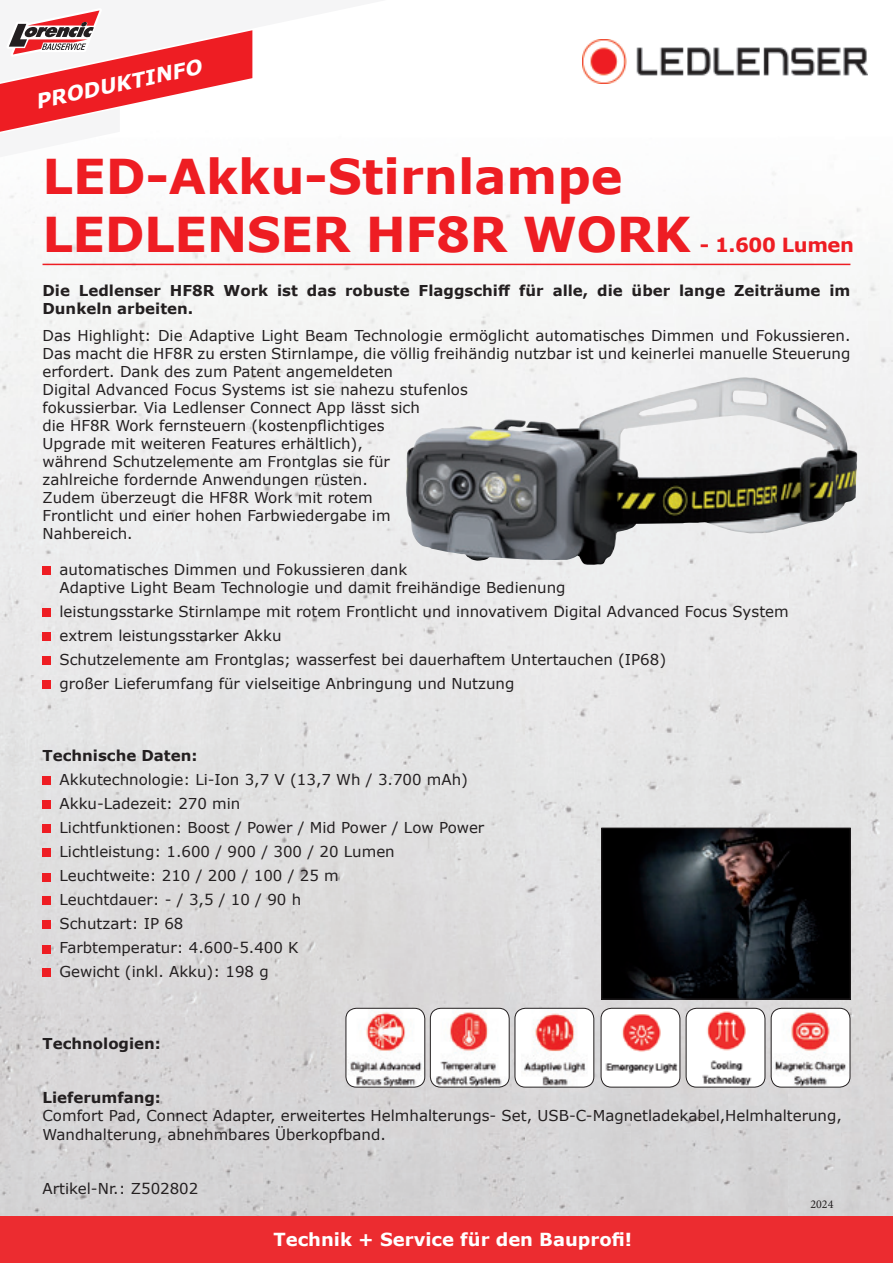
<style>
.page{position:relative;width:893px;height:1263px;background:#fff}
.page>*{position:absolute;margin:0;border:0;box-sizing:border-box;transform-origin:0 0}
.t1{font:700 48px/57.6px "Verdana";letter-spacing:-.005em;color:#ee1d23}
.t2{font:italic 700 20.25px "Verdana";color:#fff}
.t3{font:700 19.5px "Verdana";letter-spacing:-.02em;color:#ee1d23}
.t4{font:700 18px "Verdana";color:#fff}
.t5{font:15px/18px "Verdana";color:#231f20}
.t6{font:700 15px/18px "Verdana";color:#231f20}
.t7{font:12px "Minion Pro";color:#231f20}
</style>
<div class="page">
<img style="left:0;top:39px;width:788px;height:636px">
<img style="left:788px;top:72px;width:105px;height:784px">
<div style="left:0;top:675px;width:525px;height:226px;background:#e1e1e2"></div>
<div style="left:525px;top:675px;width:264px;height:181px;background:#e5e5e5"></div>
<div style="left:525px;top:856px;width:105px;height:180px;background:#e0dfe1"></div>
<img style="left:841px;top:856px;width:52px;height:360px">
<div style="left:0;top:901px;width:262px;height:315px;background:#d8d6d7"></div>
<div style="left:262px;top:901px;width:264px;height:135px;background:#dad9d9"></div>
<div style="left:630px;top:999px;width:158px;height:217px;background:#d5d4d5"></div>
<img style="left:788px;top:999px;width:53px;height:9px">
<div style="left:262px;top:1036px;width:105px;height:180px;background:#d5d4d5"></div>
<div style="left:421px;top:1036px;width:104px;height:180px;background:#d5d3d4"></div>
<div style="left:578px;top:1036px;width:53px;height:180px;background:#d4d3d5"></div>
<div style="left:367px;top:1087px;width:54px;height:129px;background:#d4d3d4"></div>
<div style="left:525px;top:1087px;width:53px;height:129px;background:#d7d6d7"></div>
<div style="left:788px;top:1087px;width:53px;height:129px;background:#d7d6d7"></div>
<div style="left:0;top:1216px;width:893px;height:47px;background:#ec2c30"></div>
<svg style="left:0;top:10px;width:387px;height:147px"></svg>
<hr style="left:43px;top:264px;width:807px;height:1px;background:#ee1d23">
<div style="left:43px;top:945px;width:8px;height:9px;background:#ee1d23"></div>
<div style="left:43px;top:921px;width:8px;height:8px;background:#ee1d23"></div>
<div style="left:43px;top:873px;width:8px;height:8px;background:#ee1d23"></div>
<div style="left:43px;top:848px;width:8px;height:9px;background:#ee1d23"></div>
<div style="left:43px;top:824px;width:8px;height:8px;background:#ee1d23"></div>
<div style="left:43px;top:800px;width:8px;height:9px;background:#ee1d23"></div>
<div style="left:43px;top:776px;width:8px;height:8px;background:#ee1d23"></div>
<div style="left:43px;top:896px;width:8px;height:9px;background:#ee1d23"></div>
<img style="left:583px;top:40px;width:284px;height:43px">
<img style="left:405px;top:378px;width:452px;height:187px">
<img style="left:604px;top:830px;width:244px;height:167px">
<div style="left:602px;top:828px;width:248px;height:171px;border:1px solid #231f20"></div>
<div style="left:43px;top:567px;width:8px;height:8px;background:#ee1d23"></div>
<div style="left:43px;top:656px;width:8px;height:8px;background:#ee1d23"></div>
<div style="left:43px;top:608px;width:8px;height:9px;background:#ee1d23"></div>
<div style="left:43px;top:680px;width:8px;height:9px;background:#ee1d23"></div>
<div style="left:43px;top:968px;width:8px;height:9px;background:#ee1d23"></div>
<div style="left:43px;top:632px;width:8px;height:9px;background:#ee1d23"></div>
<div style="left:515px;top:1008px;width:79px;height:79px;background:#fff;border-radius:10px"></div>
<img style="left:524px;top:1011px;width:64px;height:76px">
<div style="left:514px;top:1008px;width:80px;height:79px;border:1px solid #231f20;border-radius:10px"></div>
<img style="left:430px;top:1008px;width:79px;height:79px">
<div style="left:430px;top:1008px;width:80px;height:79px;border:1px solid #231f20;border-radius:10px"></div>
<img style="left:346px;top:1008px;width:79px;height:79px">
<div style="left:345px;top:1008px;width:80px;height:79px;border:1px solid #231f20;border-radius:10px"></div>
<img style="left:601px;top:1008px;width:79px;height:79px">
<div style="left:601px;top:1008px;width:79px;height:79px;border:1px solid #231f20;border-radius:10px"></div>
<svg style="left:686px;top:1008px;width:79px;height:79px"></svg>
<svg style="left:687px;top:1008px;width:7px;height:6px"></svg>
<div style="left:686px;top:1008px;width:79px;height:79px;border:1px solid #231f20;border-radius:10px"></div>
<img style="left:771px;top:1008px;width:79px;height:79px">
<div style="left:771px;top:1008px;width:79px;height:79px;border:1px solid #231f20;border-radius:10px"></div>
<h2 class="t2" style="left:33px;top:87px;width:171px;rotate:-12deg">PRODUKTINFO</h2>
<h1 class="t1" style="left:43px;top:147px;width:650px">LED-Akku-Stirnlampe<br>LEDLENSER HF8R WORK</h1>
<h3 class="t3" style="left:700px;top:231px;width:156px">- 1.600 Lumen</h3>
<p class="t6" style="left:43px;top:282px;width:809px">Die Ledlenser HF8R Work ist das robuste Flaggschiff für alle, die über lange Zeiträume im<br>Dunkeln arbeiten.</p>
<p class="t5" style="left:43px;top:327px;width:809px">Das Highlight: Die Adaptive Light Beam Technologie ermöglicht automatisches Dimmen und Fokussieren.<br>Das macht die HF8R zu ersten Stirnlampe, die völlig freihändig nutzbar ist und keinerlei manuelle Steuerung erfordert. Dank des zum Patent angemeldeten<br>Digital Advanced Focus Systems ist sie nahezu stufenlos<br>fokussierbar. Via Ledlenser Connect App lässt sich<br>die HF8R Work fernsteuern (kostenpflichtiges<br>Upgrade mit weiteren Features erhältlich),<br>während Schutzelemente am Frontglas sie für<br>zahlreiche fordernde Anwendungen rüsten.<br>Zudem überzeugt die HF8R Work mit rotem<br>Frontlicht und einer hohen Farbwiedergabe im<br>Nahbereich.</p>
<p class="t5" style="left:60px;top:561px;width:507px;text-indent:-17px">• automatisches Dimmen und Fokussieren dank<br>Adaptive Light Beam Technologie und damit freihändige Bedienung</p>
<p class="t5" style="left:43px;top:603px;width:748px">• leistungsstarke Stirnlampe mit rotem Frontlicht und innovativem Digital Advanced Focus System</p>
<p class="t5" style="left:43px;top:627px;width:240px">• extrem leistungsstarker Akku</p>
<p class="t5" style="left:43px;top:651px;width:625px">• Schutzelemente am Frontglas; wasserfest bei dauerhaftem Untertauchen (IP68)</p>
<p class="t5" style="left:43px;top:675px;width:473px">• großer Lieferumfang für vielseitige Anbringung und Nutzung</p>
<p class="t6" style="left:43px;top:747px;width:156px">Technische Daten:</p>
<p class="t5" style="left:43px;top:771px;width:427px">• Akkutechnologie: Li-Ion 3,7 V (13,7 Wh / 3.700 mAh)</p>
<p class="t5" style="left:43px;top:795px;width:199px">• Akku-Ladezeit: 270 min</p>
<p class="t5" style="left:43px;top:819px;width:443px">• Lichtfunktionen: Boost / Power / Mid Power / Low Power</p>
<p class="t5" style="left:43px;top:843px;width:354px">• Lichtleistung: 1.600 / 900 / 300 / 20 Lumen</p>
<p class="t5" style="left:43px;top:867px;width:298px">• Leuchtweite: 210 / 200 / 100 / 25 m</p>
<p class="t5" style="left:43px;top:891px;width:260px">• Leuchtdauer: - / 3,5 / 10 / 90 h</p>
<p class="t5" style="left:43px;top:915px;width:143px">• Schutzart: IP 68</p>
<p class="t5" style="left:43px;top:939px;width:258px">• Farbtemperatur: 4.600-5.400 K</p>
<p class="t5" style="left:43px;top:963px;width:228px">• Gewicht (inkl. Akku): 198 g</p>
<p class="t6" style="left:43px;top:1035px;width:120px">Technologien:</p>
<p class="t6" style="left:43px;top:1089px;width:120px">Lieferumfang:</p>
<p class="t5" style="left:43px;top:1107px;width:801px">Comfort Pad, Connect Adapter, erweitertes Helmhalterungs- Set, USB-C-Magnetladekabel,Helmhalterung,<br>Wandhalterung, abnehmbares Überkopfband.</p>
<p class="t5" style="left:43px;top:1179px;width:157px">Artikel-Nr.: Z502802</p>
<p class="t4" style="left:273px;top:1227px;width:360px">Technik + Service für den Bauprofi!</p>
<p class="t7" style="left:810px;top:1196px;width:25px">2024</p>
</div>
